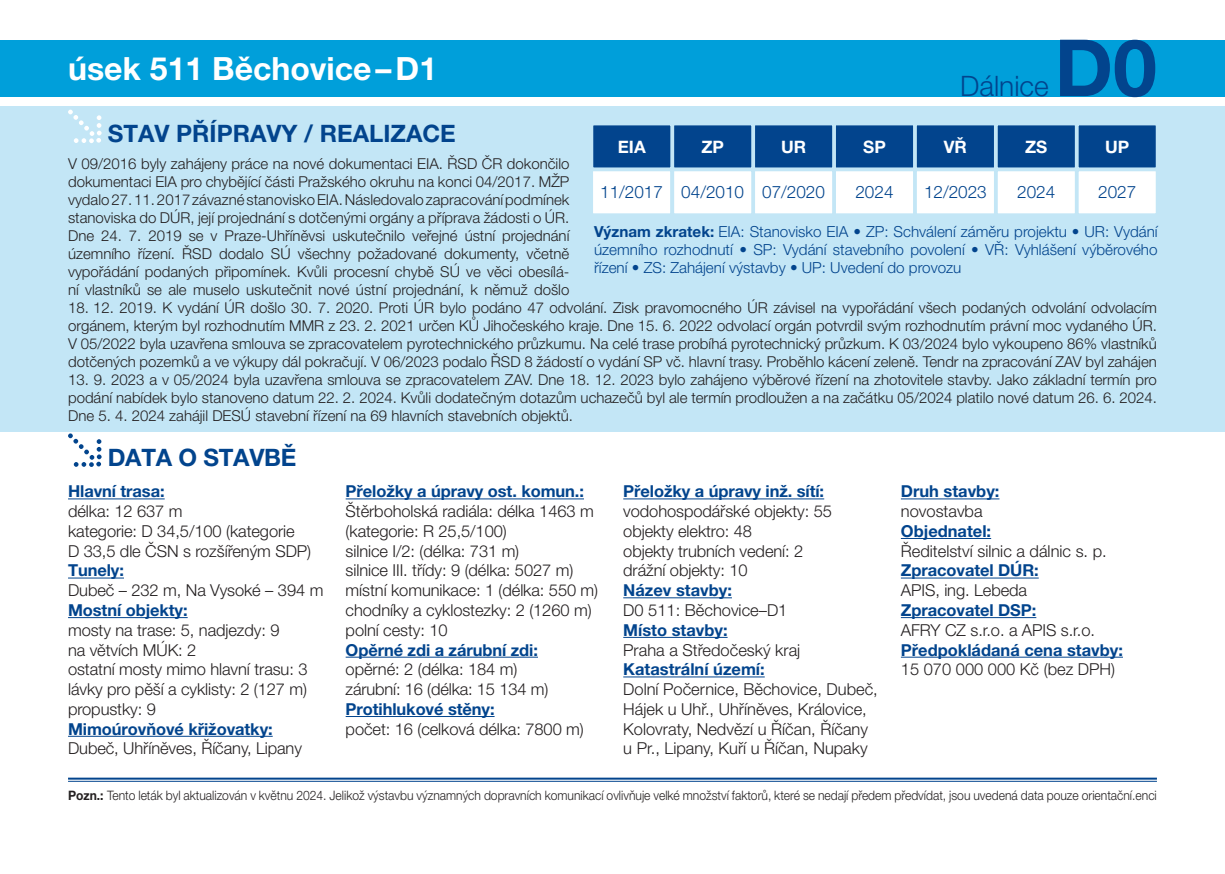
<style>
.page{position:relative;width:1225px;height:874px;background:#fff}
.page>*{position:absolute;margin:0;border:0;box-sizing:border-box;transform-origin:0 0}
.t1{font:700 78.8px "Helvetica Neue LT Pro";color:#02448d}
.t2{font:700 32px "Helvetica Neue LT Pro";color:#fff}
.t3{font:300 28.2px "Helvetica Neue LT Pro";color:#02448d}
.t4{font:700 24px "Helvetica Neue LT Pro";color:#02448d}
.t5{font:300 17.2px "Helvetica Neue LT Pro";color:#02448d}
.t6{font:700 17.2px "Helvetica Neue LT Pro";color:#fff}
.t7{font:300 16.4px/19.8px "Helvetica Neue LT Pro";letter-spacing:-.005em;color:#231f20}
.t8{font:700 16.4px "Helvetica Neue LT Pro";letter-spacing:-.005em;color:#02448d}
.t9{font:300 15.2px/18.2px "Helvetica Neue LT Pro";color:#02448d;text-align:justify}
.t10{font:300 15px/18px "Helvetica Neue LT Pro";color:#231f20;text-align:justify}
.t11{font:300 13px "Helvetica Neue LT Pro";color:#231f20;scale:.93 1}
.s1{font-weight:700}
</style>
<div class="page">
<div style="left:0;top:106px;width:1225px;height:325px;background:#c3e6f6"></div>
<svg style="left:68px;top:110px;width:34px;height:33px"></svg>
<div style="left:1077px;top:124px;width:79px;height:44px;background:#02448d"></div>
<div style="left:1076px;top:123px;width:81px;height:46px;border:2px solid #c3e6f6"></div>
<div style="left:916px;top:124px;width:79px;height:44px;background:#02448d"></div>
<div style="left:915px;top:123px;width:81px;height:46px;border:2px solid #c3e6f6"></div>
<div style="left:754px;top:124px;width:79px;height:44px;background:#02448d"></div>
<div style="left:753px;top:123px;width:81px;height:46px;border:2px solid #c3e6f6"></div>
<div style="left:996px;top:124px;width:79px;height:44px;background:#02448d"></div>
<div style="left:996px;top:123px;width:80px;height:46px;border:2px solid #c3e6f6"></div>
<div style="left:835px;top:124px;width:79px;height:44px;background:#02448d"></div>
<div style="left:834px;top:123px;width:81px;height:46px;border:2px solid #c3e6f6"></div>
<div style="left:673px;top:124px;width:79px;height:44px;background:#02448d"></div>
<div style="left:672px;top:123px;width:81px;height:46px;border:2px solid #c3e6f6"></div>
<div style="left:592px;top:124px;width:79px;height:44px;background:#02448d"></div>
<div style="left:591px;top:123px;width:81px;height:46px;border:2px solid #c3e6f6"></div>
<div style="left:1077px;top:170px;width:79px;height:44px;background:#fff"></div>
<div style="left:1076px;top:169px;width:81px;height:46px;border:2px solid #c3e6f6"></div>
<div style="left:916px;top:170px;width:79px;height:44px;background:#fff"></div>
<div style="left:915px;top:169px;width:81px;height:46px;border:2px solid #c3e6f6"></div>
<div style="left:754px;top:170px;width:79px;height:44px;background:#fff"></div>
<div style="left:753px;top:169px;width:81px;height:46px;border:2px solid #c3e6f6"></div>
<div style="left:996px;top:170px;width:79px;height:44px;background:#fff"></div>
<div style="left:996px;top:169px;width:80px;height:46px;border:2px solid #c3e6f6"></div>
<div style="left:835px;top:170px;width:79px;height:44px;background:#fff"></div>
<div style="left:834px;top:169px;width:81px;height:46px;border:2px solid #c3e6f6"></div>
<div style="left:673px;top:170px;width:79px;height:44px;background:#fff"></div>
<div style="left:672px;top:169px;width:81px;height:46px;border:2px solid #c3e6f6"></div>
<div style="left:592px;top:170px;width:79px;height:44px;background:#fff"></div>
<div style="left:591px;top:169px;width:81px;height:46px;border:2px solid #c3e6f6"></div>
<hr style="left:68px;top:777px;width:1089px;height:2px;background:#02448d">
<hr style="left:68px;top:780px;width:1089px;height:1px;background:#02448d">
<hr style="left:68px;top:498px;width:97px;height:1px;background:#02448d">
<hr style="left:68px;top:577px;width:56px;height:1px;background:#02448d">
<hr style="left:68px;top:617px;width:120px;height:1px;background:#02448d">
<hr style="left:68px;top:735px;width:205px;height:1px;background:#02448d">
<hr style="left:346px;top:498px;width:238px;height:1px;background:#02448d">
<hr style="left:346px;top:656px;width:192px;height:1px;background:#02448d">
<hr style="left:346px;top:715px;width:148px;height:1px;background:#02448d">
<hr style="left:623px;top:498px;width:201px;height:1px;background:#02448d">
<hr style="left:623px;top:597px;width:109px;height:1px;background:#02448d">
<hr style="left:623px;top:636px;width:104px;height:1px;background:#02448d">
<hr style="left:623px;top:676px;width:141px;height:1px;background:#02448d">
<hr style="left:901px;top:498px;width:98px;height:1px;background:#02448d">
<hr style="left:901px;top:537px;width:90px;height:1px;background:#02448d">
<hr style="left:901px;top:577px;width:137px;height:1px;background:#02448d">
<hr style="left:901px;top:617px;width:135px;height:1px;background:#02448d">
<hr style="left:901px;top:656px;width:222px;height:1px;background:#02448d">
<div style="left:0;top:40px;width:1225px;height:56px;background:#009fda"></div>
<svg style="left:68px;top:433px;width:34px;height:33px"></svg>
<h2 class="t2" style="left:68px;top:48px;width:370px">úsek 511 Běchovice–D1</h2>
<h3 class="t3" style="left:960px;top:69px;width:90px">Dálnice</h3>
<h1 class="t1" style="left:1054px;top:19px;width:104px">D0</h1>
<h3 class="t4" style="left:108px;top:119px;width:350px">STAV PŘÍPRAVY / REALIZACE</h3>
<p class="t6" style="left:618px;top:136px;width:29px">EIA</p>
<p class="t6" style="left:701px;top:136px;width:24px">ZP</p>
<p class="t6" style="left:781px;top:136px;width:27px">UR</p>
<p class="t6" style="left:863px;top:136px;width:24px">SP</p>
<p class="t6" style="left:944px;top:136px;width:25px">VŘ</p>
<p class="t6" style="left:1025px;top:136px;width:24px">ZS</p>
<p class="t6" style="left:1105px;top:136px;width:26px">UP</p>
<p class="t5" style="left:600px;top:182px;width:226px">11/2017 04/2010 07/2020</p>
<p class="t5" style="left:855px;top:182px;width:40px">2024</p>
<p class="t5" style="left:924px;top:182px;width:64px">12/2023</p>
<p class="t5" style="left:1017px;top:182px;width:40px">2024</p>
<p class="t5" style="left:1098px;top:182px;width:40px">2027</p>
<p class="t10" style="left:68px;top:154px;width:503px">V 09/2016 byly zahájeny práce na nové dokumentaci EIA. ŘSD ČR dokončilo dokumentaci EIA pro chybějící části Pražského okruhu na konci 04/2017. MŽP vydalo 27. 11. 2017 závazné stanovisko EIA. Následovalo zapracování podmínek stanoviska do DÚR, její projednání s dotčenými orgány a příprava žádosti o ÚR.<br>Dne 24. 7. 2019 se v Praze-Uhříněvsi uskutečnilo veřejné ústní projednání územního řízení. ŘSD dodalo SÚ všechny požadované dokumenty, včetně vypořádání podaných připomínek. Kvůli procesní chybě SÚ ve věci obesílá&shy;ní vlastníků se ale muselo uskutečnit nové ústní projednání, k němuž došlo</p>
<p class="t10" style="left:68px;top:298px;width:1090px">18. 12. 2019. K vydání ÚR došlo 30. 7. 2020. Proti ÚR bylo podáno 47 odvolání. Zisk pravomocného ÚR závisel na vypořádání všech podaných odvolání odvolacím orgánem, kterým byl rozhodnutím MMR z 23. 2. 2021 určen KŮ Jihočeského kraje. Dne 15. 6. 2022 odvolací orgán potvrdil svým rozhodnutím právní moc vydaného ÚR.<br>V 05/2022 byla uzavřena smlouva se zpracovatelem pyrotechnického průzkumu. Na celé trase probíhá pyrotechnický průzkum. K 03/2024 bylo vykoupeno 86% vlastníků dotčených pozemků a ve výkupy dál pokračují. V 06/2023 podalo ŘSD 8 žádostí o vydání SP vč. hlavní trasy. Proběhlo kácení zeleně. Tendr na zpracování ZAV byl zahájen</p>
<p class="t10" style="left:68px;top:370px;width:1090px">13. 9. 2023 a v 05/2024 byla uzavřena smlouva se zpracovatelem ZAV. Dne 18. 12. 2023 bylo zahájeno výběrové řízení na zhotovitele stavby. Jako základní termín pro podání nabídek bylo stanoveno datum 22. 2. 2024. Kvůli dodatečným dotazům uchazečů byl ale termín prodloužen a na začátku 05/2024 platilo nové datum 26. 6. 2024.<br>Dne 5. 4. 2024 zahájil DESÚ stavební řízení na 69 hlavních stavebních objektů.</p>
<p class="t9" style="left:594px;top:222px;width:565px"><span class="s1">Význam zkratek:</span> EIA: Stanovisko EIA • ZP: Schválení záměru projektu • UR: Vydání územního rozhodnutí • SP: Vydání stavebního povolení • VŘ: Vyhlášení výběrového řízení • ZS: Zahájení výstavby • UP: Uvedení do provozu</p>
<h3 class="t4" style="left:108px;top:442px;width:190px">DATA O STAVBĚ</h3>
<p class="t8" style="left:68px;top:481px;width:98px">Hlavní trasa:</p>
<p class="t7" style="left:68px;top:500px;width:245px">délka: 12 637 m<br>kategorie: D 34,5/100 (kategorie<br>D 33,5 dle ČSN s rozšířeným SDP)</p>
<p class="t8" style="left:68px;top:560px;width:57px">Tunely:</p>
<p class="t7" style="left:68px;top:579px;width:257px">Dubeč – 232 m, Na Vysoké – 394 m</p>
<p class="t8" style="left:68px;top:599px;width:121px">Mostní objekty:</p>
<p class="t7" style="left:68px;top:619px;width:241px">mosty na trase: 5, nadjezdy: 9<br>na větvích MÚK: 2<br>ostatní mosty mimo hlavní trasu: 3 lávky pro pěší a cyklisty: 2 (127 m) propustky: 9</p>
<p class="t8" style="left:68px;top:718px;width:206px">Mimoúrovňové křižovatky:</p>
<p class="t7" style="left:68px;top:738px;width:235px">Dubeč, Uhříněves, Říčany, Lipany</p>
<p class="t8" style="left:346px;top:481px;width:240px">Přeložky a úpravy ost. komun.:</p>
<p class="t7" style="left:346px;top:500px;width:254px">Štěrboholská radiála: délka 1463 m (kategorie: R 25,5/100)<br>silnice I/2: (délka: 731 m)<br>silnice III. třídy: 9 (délka: 5027 m) místní komunikace: 1 (délka: 550 m) chodníky a cyklostezky: 2 (1260 m) polní cesty: 10</p>
<p class="t8" style="left:346px;top:639px;width:194px">Opěrné zdi a zárubní zdi:</p>
<p class="t7" style="left:346px;top:659px;width:204px">opěrné: 2 (délka: 184 m) zárubní: 16 (délka: 15 134 m)</p>
<p class="t8" style="left:346px;top:698px;width:150px">Protihlukové stěny:</p>
<p class="t7" style="left:346px;top:718px;width:240px">počet: 16 (celková délka: 7800 m)</p>
<p class="t8" style="left:623px;top:481px;width:202px">Přeložky a úpravy inž. sítí:</p>
<p class="t7" style="left:623px;top:500px;width:210px">vodohospodářské objekty: 55 objekty elektro: 48<br>objekty trubních vedení: 2 drážní objekty: 10</p>
<p class="t8" style="left:623px;top:580px;width:110px">Název stavby:</p>
<p class="t7" style="left:623px;top:599px;width:166px">D0 511: Běchovice–D1</p>
<p class="t8" style="left:623px;top:619px;width:106px">Místo stavby:</p>
<p class="t7" style="left:623px;top:639px;width:178px">Praha a Středočeský kraj</p>
<p class="t8" style="left:623px;top:659px;width:143px">Katastrální území:</p>
<p class="t7" style="left:623px;top:678px;width:256px">Dolní Počernice, Běchovice, Dubeč, Hájek u Uhř., Uhříněves, Královice, Kolovraty, Nedvězí u Říčan, Říčany u Pr., Lipany, Kuří u Říčan, Nupaky</p>
<p class="t8" style="left:901px;top:481px;width:100px">Druh stavby:</p>
<p class="t7" style="left:901px;top:500px;width:83px">novostavba</p>
<p class="t8" style="left:901px;top:520px;width:92px">Objednatel:</p>
<p class="t7" style="left:901px;top:540px;width:207px">Ředitelství silnic a dálnic s. p.</p>
<p class="t8" style="left:901px;top:560px;width:139px">Zpracovatel DÚR:</p>
<p class="t7" style="left:901px;top:579px;width:128px">APIS, ing. Lebeda</p>
<p class="t8" style="left:901px;top:599px;width:137px">Zpracovatel DSP:</p>
<p class="t7" style="left:901px;top:619px;width:196px">AFRY CZ s.r.o. a APIS s.r.o.</p>
<p class="t8" style="left:901px;top:639px;width:224px">Předpokládaná cena stavby:</p>
<p class="t7" style="left:901px;top:659px;width:216px">15 070 000 000 Kč (bez DPH)</p>
<p class="t11" style="left:68px;top:786px;width:1172px"><span class="s1">Pozn.:</span> Tento leták byl aktualizován v květnu 2024. Jelikož výstavbu významných dopravních komunikací ovlivňuje velké množství faktorů, které se nedají předem předvídat, jsou uvedená data pouze orientační.enci</p>
</div>
